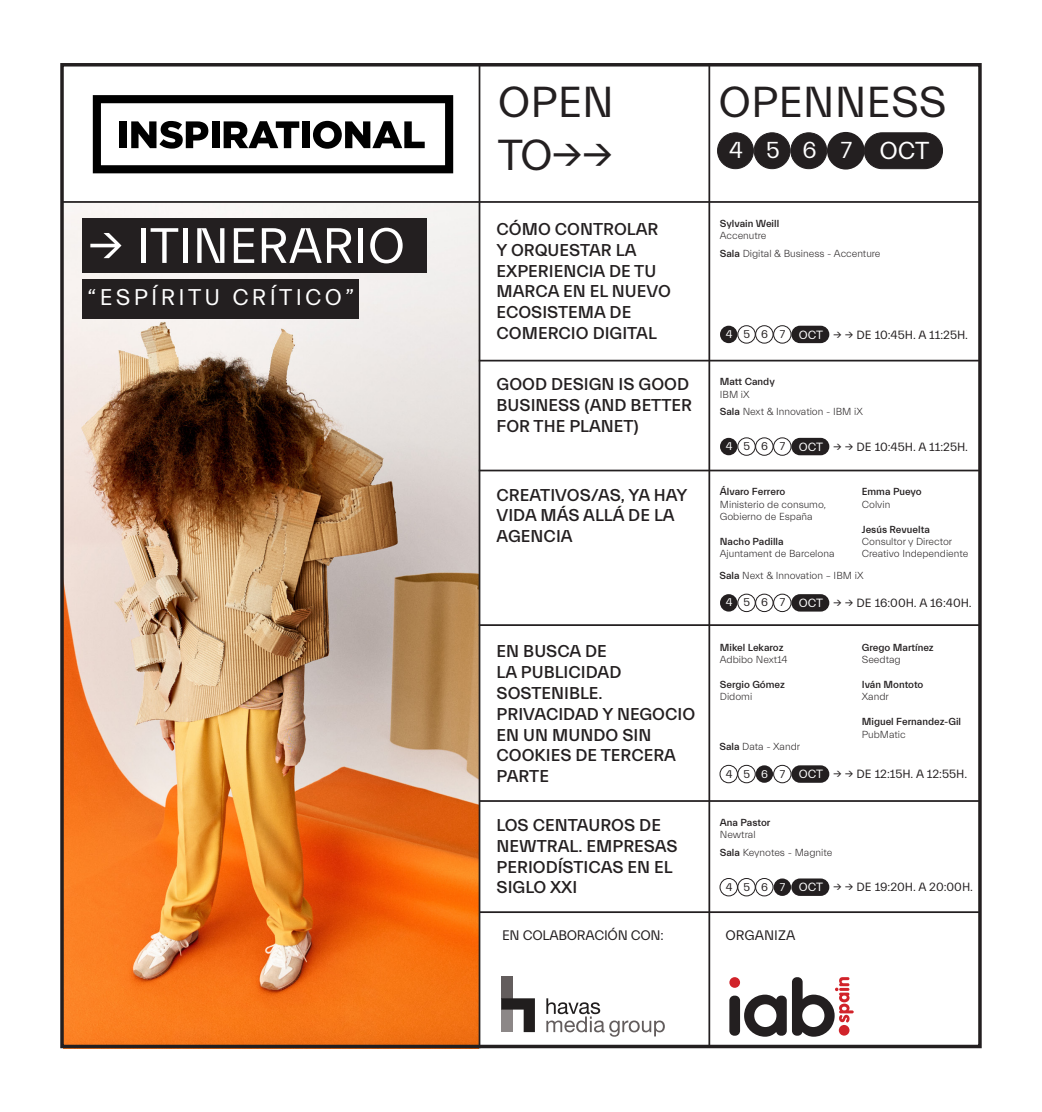
<style>
.page{position:relative;width:1042px;height:1112px;background:#fff}
.page>*{position:absolute;margin:0;border:0;box-sizing:border-box;transform-origin:0 0}
.t1{font:50.4px "Everett";color:#fff}
.t2{font:43.93px "Everett";color:#231f20}
.t3{font:24.85px "Everett";color:#fff}
.t4{font:23.45px "Everett";color:#fff}
.t5{font:23.1px "Everett";letter-spacing:.14em;color:#fff}
.t6{font:500 17.32px/20.8px "Everett";color:#231f20}
.t7{font:14px "Everett";letter-spacing:-.02em;color:#231f20}
.t8{font:14px "Everett";color:#231f20}
.t9{font:12.08px "Everett";color:#231f20}
.t10{font:12.08px "Everett";letter-spacing:-.01em;color:#fff}
.t11{font:11.38px "Everett";color:#231f20}
.t12{font:11.38px "Everett";color:#fff}
.t13{font:300 10.33px/12.4px "Everett";color:#231f20}
.t14{font:500 10.33px "Everett";color:#231f20}
.s1{font-weight:500}
</style>
<div class="page">
<img style="left:65px;top:203px;width:414px;height:840px">
<div style="left:60px;top:63px;width:921px;height:985px;border:4px solid #231f20"></div>
<div style="left:828px;top:133px;width:36px;height:36px;background:#231f20;border-radius:50%"></div>
<div style="left:827px;top:132px;width:37px;height:38px;border:2px solid #231f20;border-radius:50%"></div>
<div style="left:773px;top:325px;width:18px;height:18px;border:1px solid #231f20;border-radius:50%"></div>
<div style="left:773px;top:594px;width:18px;height:18px;border:1px solid #231f20;border-radius:50%"></div>
<div style="left:773px;top:765px;width:18px;height:18px;border:1px solid #231f20;border-radius:50%"></div>
<div style="left:773px;top:878px;width:18px;height:18px;background:#231f20;border-radius:50%"></div>
<div style="left:773px;top:438px;width:18px;height:17px;border:1px solid #231f20;border-radius:50%"></div>
<div style="left:791px;top:133px;width:36px;height:36px;background:#231f20;border-radius:50%"></div>
<div style="left:790px;top:132px;width:37px;height:37px;border:1px solid #231f20;border-radius:50%"></div>
<div style="left:755px;top:325px;width:18px;height:18px;border:1px solid #231f20;border-radius:50%"></div>
<div style="left:755px;top:594px;width:18px;height:18px;border:1px solid #231f20;border-radius:50%"></div>
<div style="left:755px;top:765px;width:18px;height:18px;background:#231f20;border-radius:50%"></div>
<div style="left:755px;top:878px;width:18px;height:18px;border:1px solid #231f20;border-radius:50%"></div>
<div style="left:755px;top:438px;width:18px;height:17px;border:1px solid #231f20;border-radius:50%"></div>
<div style="left:754px;top:133px;width:36px;height:36px;background:#231f20;border-radius:50%"></div>
<div style="left:754px;top:132px;width:36px;height:37px;border:1px solid #231f20;border-radius:50%"></div>
<div style="left:737px;top:325px;width:18px;height:18px;border:1px solid #231f20;border-radius:50%"></div>
<div style="left:737px;top:594px;width:18px;height:18px;border:1px solid #231f20;border-radius:50%"></div>
<div style="left:737px;top:765px;width:18px;height:18px;border:1px solid #231f20;border-radius:50%"></div>
<div style="left:737px;top:878px;width:18px;height:18px;border:1px solid #231f20;border-radius:50%"></div>
<div style="left:737px;top:438px;width:18px;height:17px;border:1px solid #231f20;border-radius:50%"></div>
<div style="left:717px;top:133px;width:36px;height:36px;background:#231f20;border-radius:50%"></div>
<div style="left:717px;top:132px;width:37px;height:37px;border:1px solid #231f20;border-radius:50%"></div>
<div style="left:720px;top:326px;width:17px;height:17px;background:#231f20;border-radius:50%"></div>
<div style="left:720px;top:594px;width:17px;height:17px;background:#231f20;border-radius:50%"></div>
<div style="left:720px;top:765px;width:17px;height:18px;border:1px solid #231f20;border-radius:50%"></div>
<div style="left:720px;top:878px;width:17px;height:18px;border:1px solid #231f20;border-radius:50%"></div>
<div style="left:720px;top:438px;width:17px;height:17px;background:#231f20;border-radius:50%"></div>
<div style="left:864px;top:133px;width:78px;height:36px;background:#231f20;border-radius:18px"></div>
<div style="left:864px;top:132px;width:79px;height:37px;border:1px solid #231f20;border-radius:18px"></div>
<div style="left:791px;top:326px;width:38px;height:17px;background:#231f20;border-radius:9px"></div>
<div style="left:791px;top:594px;width:38px;height:17px;background:#231f20;border-radius:9px"></div>
<div style="left:791px;top:765px;width:38px;height:18px;background:#231f20;border-radius:9px"></div>
<div style="left:791px;top:878px;width:38px;height:18px;background:#231f20;border-radius:9px"></div>
<div style="left:791px;top:438px;width:38px;height:17px;background:#231f20;border-radius:9px"></div>
<svg style="left:93px;top:95px;width:360px;height:78px"></svg>
<hr style="left:479px;top:63px;width:1px;height:985px;background:#231f20">
<hr style="left:708px;top:63px;width:2px;height:984px;background:#231f20">
<hr style="left:479px;top:360px;width:500px;height:1px;background:#231f20">
<hr style="left:479px;top:624px;width:500px;height:2px;background:#231f20">
<hr style="left:479px;top:470px;width:500px;height:1px;background:#231f20">
<hr style="left:479px;top:800px;width:501px;height:2px;background:#231f20">
<hr style="left:479px;top:911px;width:501px;height:2px;background:#231f20">
<hr style="left:63px;top:201px;width:916px;height:2px;background:#231f20">
<svg style="left:729px;top:977px;width:124px;height:59px"></svg>
<div style="left:501px;top:976px;width:11px;height:22px;background:#635d5d"></div>
<svg style="left:501px;top:998px;width:34px;height:34px"></svg>
<svg style="left:546px;top:998px;width:119px;height:38px"></svg>
<div style="left:83px;top:218px;width:344px;height:55px;background:#231f20"></div>
<div style="left:83px;top:279px;width:276px;height:39px;background:#231f20"></div>
<p class="t1" style="left:88px;top:219px;width:319px">→ ITINERARIO</p>
<p class="t5" style="left:88px;top:284px;width:268px">“ESPÍRITU CRÍTICO”</p>
<p class="t2" style="left:498px;top:78px;width:118px">OPEN</p>
<p class="t2" style="left:498px;top:131px;width:117px">TO→→</p>
<p class="t6" style="left:496px;top:219px;width:176px">CÓMO CONTROLAR<br>Y ORQUESTAR LA<br>EXPERIENCIA DE TU<br>MARCA EN EL NUEVO<br>ECOSISTEMA DE<br>COMERCIO DIGITAL</p>
<p class="t6" style="left:496px;top:374px;width:197px">GOOD DESIGN IS GOOD<br>BUSINESS (AND BETTER<br>FOR THE PLANET)</p>
<p class="t6" style="left:496px;top:485px;width:193px">CREATIVOS/AS, YA HAY<br>VIDA MÁS ALLÁ DE LA<br>AGENCIA</p>
<p class="t6" style="left:496px;top:641px;width:200px">EN BUSCA DE<br>LA PUBLICIDAD<br>SOSTENIBLE.<br>PRIVACIDAD Y NEGOCIO<br>EN UN MUNDO SIN<br>COOKIES DE TERCERA<br>PARTE</p>
<p class="t6" style="left:496px;top:815px;width:183px">LOS CENTAUROS DE<br>NEWTRAL. EMPRESAS<br>PERIODÍSTICAS EN EL<br>SIGLO XXI</p>
<p class="t2" style="left:718px;top:78px;width:230px">OPENNESS</p>
<p class="t4" style="left:841px;top:137px;width:13px">7</p>
<p class="t4" style="left:802px;top:137px;width:16px">6</p>
<p class="t3" style="left:879px;top:137px;width:52px">OCT</p>
<p class="t4" style="left:729px;top:137px;width:15px">4</p>
<p class="t4" style="left:766px;top:137px;width:15px">5</p>
<p class="t14" style="left:720px;top:218px;width:61px">Sylvain Weill</p>
<p class="t13" style="left:720px;top:230px;width:48px">Accenutre</p>
<p class="t13" style="left:720px;top:248px;width:162px"><span class="s1">Sala</span> Digital &amp; Business - Accenture</p>
<p class="t12" style="left:726px;top:328px;width:8px">4</p>
<p class="t11" style="left:743px;top:328px;width:8px">5</p>
<p class="t11" style="left:761px;top:328px;width:8px">6</p>
<p class="t11" style="left:780px;top:328px;width:7px">7</p>
<p class="t10" style="left:798px;top:328px;width:26px">OCT</p>
<p class="t9" style="left:833px;top:328px;width:136px">→ → DE 10:45H. A 11:25H.</p>
<p class="t14" style="left:720px;top:376px;width:56px">Matt Candy</p>
<p class="t13" style="left:720px;top:388px;width:31px">IBM iX</p>
<p class="t13" style="left:720px;top:406px;width:145px"><span class="s1">Sala</span> Next &amp; Innovation - IBM iX</p>
<p class="t12" style="left:726px;top:440px;width:8px">4</p>
<p class="t11" style="left:743px;top:440px;width:8px">5</p>
<p class="t11" style="left:761px;top:440px;width:8px">6</p>
<p class="t11" style="left:780px;top:440px;width:7px">7</p>
<p class="t10" style="left:798px;top:440px;width:26px">OCT</p>
<p class="t9" style="left:833px;top:440px;width:136px">→ → DE 10:45H. A 11:25H.</p>
<p class="t14" style="left:720px;top:486px;width:67px">Álvaro Ferrero</p>
<p class="t13" style="left:720px;top:498px;width:108px">Ministerio de consumo,<br>Gobierno de España</p>
<p class="t14" style="left:720px;top:536px;width:65px">Nacho Padilla</p>
<p class="t13" style="left:720px;top:548px;width:116px">Ajuntament de Barcelona</p>
<p class="t14" style="left:862px;top:486px;width:61px">Emma Pueyo</p>
<p class="t13" style="left:862px;top:498px;width:30px">Colvin</p>
<p class="t14" style="left:862px;top:523px;width:70px">Jesús Revuelta</p>
<p class="t13" style="left:862px;top:535px;width:108px">Consultor y Director<br>Creativo Independiente</p>
<p class="t13" style="left:719px;top:569px;width:145px"><span class="s1">Sala</span> Next &amp; Innovation – IBM iX</p>
<p class="t12" style="left:726px;top:596px;width:8px">4</p>
<p class="t11" style="left:743px;top:596px;width:8px">5</p>
<p class="t11" style="left:761px;top:596px;width:8px">6</p>
<p class="t11" style="left:780px;top:596px;width:7px">7</p>
<p class="t10" style="left:798px;top:596px;width:26px">OCT</p>
<p class="t9" style="left:833px;top:596px;width:140px">→ → DE 16:00H. A 16:40H.</p>
<p class="t14" style="left:720px;top:641px;width:65px">Mikel Lekaroz</p>
<p class="t13" style="left:720px;top:653px;width:69px">Adbibo Next14</p>
<p class="t14" style="left:720px;top:679px;width:67px">Sergio Gómez</p>
<p class="t13" style="left:720px;top:691px;width:34px">Didomi</p>
<p class="t14" style="left:862px;top:641px;width:73px">Grego Martínez</p>
<p class="t13" style="left:862px;top:653px;width:40px">Seedtag</p>
<p class="t14" style="left:862px;top:679px;width:63px">Iván Montoto</p>
<p class="t13" style="left:862px;top:691px;width:29px">Xandr</p>
<p class="t14" style="left:862px;top:716px;width:101px">Miguel Fernandez-Gil</p>
<p class="t13" style="left:862px;top:728px;width:45px">PubMatic</p>
<p class="t13" style="left:719px;top:741px;width:82px"><span class="s1">Sala</span> Data - Xandr</p>
<p class="t11" style="left:726px;top:767px;width:8px">4</p>
<p class="t11" style="left:743px;top:767px;width:8px">5</p>
<p class="t12" style="left:761px;top:767px;width:8px">6</p>
<p class="t11" style="left:780px;top:767px;width:7px">7</p>
<p class="t10" style="left:798px;top:767px;width:26px">OCT</p>
<p class="t9" style="left:833px;top:767px;width:135px">→ → DE 12:15H. A 12:55H.</p>
<p class="t14" style="left:720px;top:816px;width:52px">Ana Pastor</p>
<p class="t13" style="left:720px;top:828px;width:37px">Newtral</p>
<p class="t13" style="left:720px;top:846px;width:114px"><span class="s1">Sala</span> Keynotes - Magnite</p>
<p class="t11" style="left:726px;top:881px;width:8px">4</p>
<p class="t11" style="left:743px;top:881px;width:8px">5</p>
<p class="t11" style="left:761px;top:881px;width:8px">6</p>
<p class="t12" style="left:780px;top:881px;width:7px">7</p>
<p class="t10" style="left:798px;top:881px;width:26px">OCT</p>
<p class="t9" style="left:833px;top:881px;width:141px">→ → DE 19:20H. A 20:00H.</p>
<p class="t7" style="left:502px;top:927px;width:163px">EN COLABORACIÓN CON:</p>
<p class="t8" style="left:725px;top:927px;width:71px">ORGANIZA</p>
</div>
